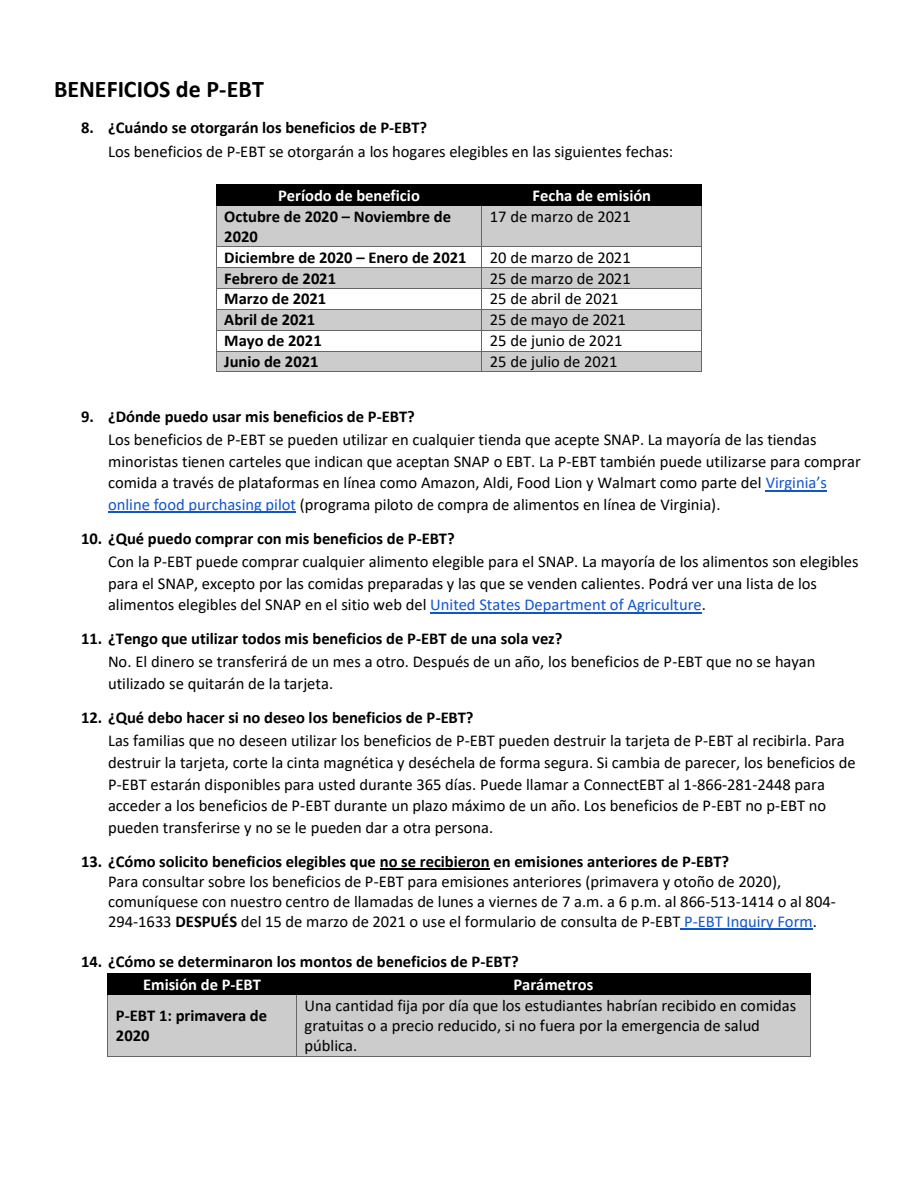
<style>
.page{position:relative;width:918px;height:1188px;background:#fff}
.page>*{position:absolute;margin:0;border:0;box-sizing:border-box;transform-origin:0 0}
.t1{font:700 24px "Calibri";color:#000}
.t2{font:16.5px/21.6px "Calibri";color:#000}
.t3{font:700 16.5px/20px "Calibri";color:#000}
.t4{font:700 16.5px "Calibri";color:#fff}
.s1{color:#15c}
.s2{font-weight:700}
</style>
<div class="page">
<div style="left:217px;top:185px;width:265px;height:20px;background:#000"></div>
<div style="left:482px;top:185px;width:220px;height:20px;background:#000"></div>
<hr style="left:217px;top:184px;width:265px;height:1px;background:#000">
<hr style="left:483px;top:184px;width:219px;height:1px;background:#000">
<div style="left:217px;top:206px;width:264px;height:40px;background:#ccc"></div>
<div style="left:482px;top:206px;width:220px;height:40px;background:#ccc"></div>
<svg style="left:216px;top:184px;width:1px;height:22px"></svg>
<hr style="left:217px;top:205px;width:264px;height:1px;background:#000">
<hr style="left:483px;top:205px;width:219px;height:1px;background:#000">
<hr style="left:216px;top:206px;width:1px;height:40px;background:#666">
<hr style="left:481px;top:206px;width:1px;height:40px;background:#666">
<hr style="left:702px;top:206px;width:1px;height:40px;background:#666">
<hr style="left:217px;top:246px;width:264px;height:1px;background:#666">
<hr style="left:482px;top:246px;width:220px;height:1px;background:#666">
<div style="left:217px;top:268px;width:264px;height:20px;background:#ccc"></div>
<div style="left:482px;top:268px;width:220px;height:20px;background:#ccc"></div>
<hr style="left:217px;top:267px;width:264px;height:1px;background:#666">
<hr style="left:482px;top:267px;width:220px;height:1px;background:#666">
<hr style="left:217px;top:288px;width:264px;height:1px;background:#666">
<hr style="left:482px;top:288px;width:220px;height:1px;background:#666">
<div style="left:217px;top:310px;width:264px;height:20px;background:#ccc"></div>
<div style="left:482px;top:310px;width:220px;height:20px;background:#ccc"></div>
<hr style="left:217px;top:309px;width:264px;height:1px;background:#666">
<hr style="left:482px;top:309px;width:220px;height:1px;background:#666">
<hr style="left:217px;top:330px;width:264px;height:1px;background:#666">
<hr style="left:482px;top:330px;width:220px;height:1px;background:#666">
<div style="left:217px;top:351px;width:264px;height:21px;background:#ccc"></div>
<div style="left:482px;top:351px;width:220px;height:21px;background:#ccc"></div>
<hr style="left:217px;top:351px;width:264px;height:1px;background:#666">
<hr style="left:482px;top:351px;width:220px;height:1px;background:#666">
<svg style="left:216px;top:246px;width:1px;height:126px"></svg>
<hr style="left:217px;top:372px;width:264px;height:1px;background:#666">
<svg style="left:481px;top:246px;width:1px;height:126px"></svg>
<hr style="left:482px;top:372px;width:220px;height:1px;background:#666">
<hr style="left:766px;top:490px;width:61px;height:1px;background:#15c">
<hr style="left:108px;top:512px;width:188px;height:1px;background:#15c">
<hr style="left:430px;top:612px;width:272px;height:1px;background:#15c">
<hr style="left:380px;top:868px;width:110px;height:2px;background:#000">
<hr style="left:680px;top:929px;width:133px;height:1px;background:#15c">
<div style="left:108px;top:974px;width:189px;height:20px;background:#000"></div>
<div style="left:297px;top:974px;width:513px;height:20px;background:#000"></div>
<div style="left:108px;top:995px;width:188px;height:61px;background:#ccc"></div>
<div style="left:297px;top:995px;width:513px;height:61px;background:#ccc"></div>
<svg style="left:107px;top:974px;width:1px;height:21px"></svg>
<hr style="left:108px;top:994px;width:188px;height:1px;background:#000">
<hr style="left:298px;top:994px;width:512px;height:1px;background:#000">
<svg style="left:810px;top:974px;width:1px;height:21px"></svg>
<hr style="left:107px;top:995px;width:1px;height:61px;background:#666">
<hr style="left:108px;top:1056px;width:188px;height:1px;background:#666">
<hr style="left:296px;top:995px;width:1px;height:61px;background:#666">
<hr style="left:297px;top:1056px;width:513px;height:1px;background:#666">
<hr style="left:810px;top:995px;width:1px;height:61px;background:#666">
<p class="t1" style="left:54px;top:79px;width:211px">BENEFICIOS de P-EBT</p>
<p class="t3" style="left:81px;top:119px;width:348px">8. ¿Cuándo se otorgarán los beneficios de P-EBT?</p>
<p class="t2" style="left:108px;top:142px;width:567px">Los beneficios de P-EBT se otorgarán a los hogares elegibles en las siguientes fechas:</p>
<p class="t4" style="left:278px;top:188px;width:143px">Período de beneficio</p>
<p class="t4" style="left:533px;top:188px;width:120px">Fecha de emisión</p>
<p class="t3" style="left:224px;top:208px;width:228px">Octubre de 2020 – Noviembre de<br>2020</p>
<p class="t2" style="left:490px;top:207px;width:142px">17 de marzo de 2021</p>
<p class="t3" style="left:224px;top:249px;width:244px">Diciembre de 2020 – Enero de 2021</p>
<p class="t2" style="left:490px;top:248px;width:142px">20 de marzo de 2021</p>
<p class="t3" style="left:224px;top:269px;width:113px">Febrero de 2021</p>
<p class="t2" style="left:490px;top:269px;width:142px">25 de marzo de 2021</p>
<p class="t3" style="left:224px;top:290px;width:103px">Marzo de 2021</p>
<p class="t2" style="left:490px;top:289px;width:130px">25 de abril de 2021</p>
<p class="t3" style="left:224px;top:311px;width:92px">Abril de 2021</p>
<p class="t2" style="left:490px;top:310px;width:138px">25 de mayo de 2021</p>
<p class="t3" style="left:224px;top:332px;width:99px">Mayo de 2021</p>
<p class="t2" style="left:490px;top:331px;width:134px">25 de junio de 2021</p>
<p class="t3" style="left:224px;top:353px;width:96px">Junio de 2021</p>
<p class="t2" style="left:490px;top:352px;width:129px">25 de julio de 2021</p>
<p class="t3" style="left:81px;top:408px;width:335px">9. ¿Dónde puedo usar mis beneficios de P-EBT?</p>
<p class="t2" style="left:108px;top:430px;width:754px">Los beneficios de P-EBT se pueden utilizar en cualquier tienda que acepte SNAP. La mayoría de las tiendas minoristas tienen carteles que indican que aceptan SNAP o EBT. La P-EBT también puede utilizarse para comprar comida a través de plataformas en línea como Amazon, Aldi, Food Lion y Walmart como parte del <span class="s1">Virginia’s online food purchasing pilot</span> (programa piloto de compra de alimentos en línea de Virginia).</p>
<p class="t3" style="left:81px;top:530px;width:375px">10. ¿Qué puedo comprar con mis beneficios de P-EBT?</p>
<p class="t2" style="left:108px;top:552px;width:752px">Con la P-EBT puede comprar cualquier alimento elegible para el SNAP. La mayoría de los alimentos son elegibles para el SNAP, excepto por las comidas preparadas y las que se venden calientes. Podrá ver una lista de los alimentos elegibles del SNAP en el sitio web del <span class="s1">United States Department of Agriculture</span>.</p>
<p class="t3" style="left:81px;top:630px;width:483px">11. ¿Tengo que utilizar todos mis beneficios de P-EBT de una sola vez?</p>
<p class="t2" style="left:108px;top:652px;width:709px">No. El dinero se transferirá de un mes a otro. Después de un año, los beneficios de P-EBT que no se hayan utilizado se quitarán de la tarjeta.</p>
<p class="t3" style="left:81px;top:709px;width:394px">12. ¿Qué debo hacer si no deseo los beneficios de P-EBT?</p>
<p class="t2" style="left:108px;top:731px;width:749px">Las familias que no deseen utilizar los beneficios de P-EBT pueden destruir la tarjeta de P-EBT al recibirla. Para destruir la tarjeta, corte la cinta magnética y deséchela de forma segura. Si cambia de parecer, los beneficios de P-EBT estarán disponibles para usted durante 365 días. Puede llamar a ConnectEBT al 1-866-281-2448 para acceder a los beneficios de P-EBT durante un plazo máximo de un año. Los beneficios de P-EBT no p-EBT no pueden transferirse y no se le pueden dar a otra persona.</p>
<p class="t3" style="left:81px;top:853px;width:650px">13. ¿Cómo solicito beneficios elegibles que no se recibieron en emisiones anteriores de P-EBT?</p>
<p class="t2" style="left:108px;top:873px;width:729px;line-height:20.1px">Para consultar sobre los beneficios de P-EBT para emisiones anteriores (primavera y otoño de 2020), comuníquese con nuestro centro de llamadas de lunes a viernes de 7 a.m. a 6 p.m. al 866-513-1414 o al 804-<br>294-1633 <span class="s2">DESPUÉS</span> del 15 de marzo de 2021 o use el formulario de consulta de P-EBT <span class="s1">P-EBT Inquiry Form</span>.</p>
<h1 class="t3" style="left:81px;top:953px;width:439px">14. ¿Cómo se determinaron los montos de beneficios de P-EBT?</h1>
<p class="t4" style="left:143px;top:978px;width:119px">Emisión de P-EBT</p>
<p class="t4" style="left:513px;top:978px;width:81px">Parámetros</p>
<p class="t3" style="left:116px;top:1007px;width:153px">P-EBT 1: primavera de<br>2020</p>
<p class="t2" style="left:305px;top:997px;width:493px;line-height:20.1px">Una cantidad fija por día que los estudiantes habrían recibido en comidas gratuitas o a precio reducido, si no fuera por la emergencia de salud pública.</p>
</div>
